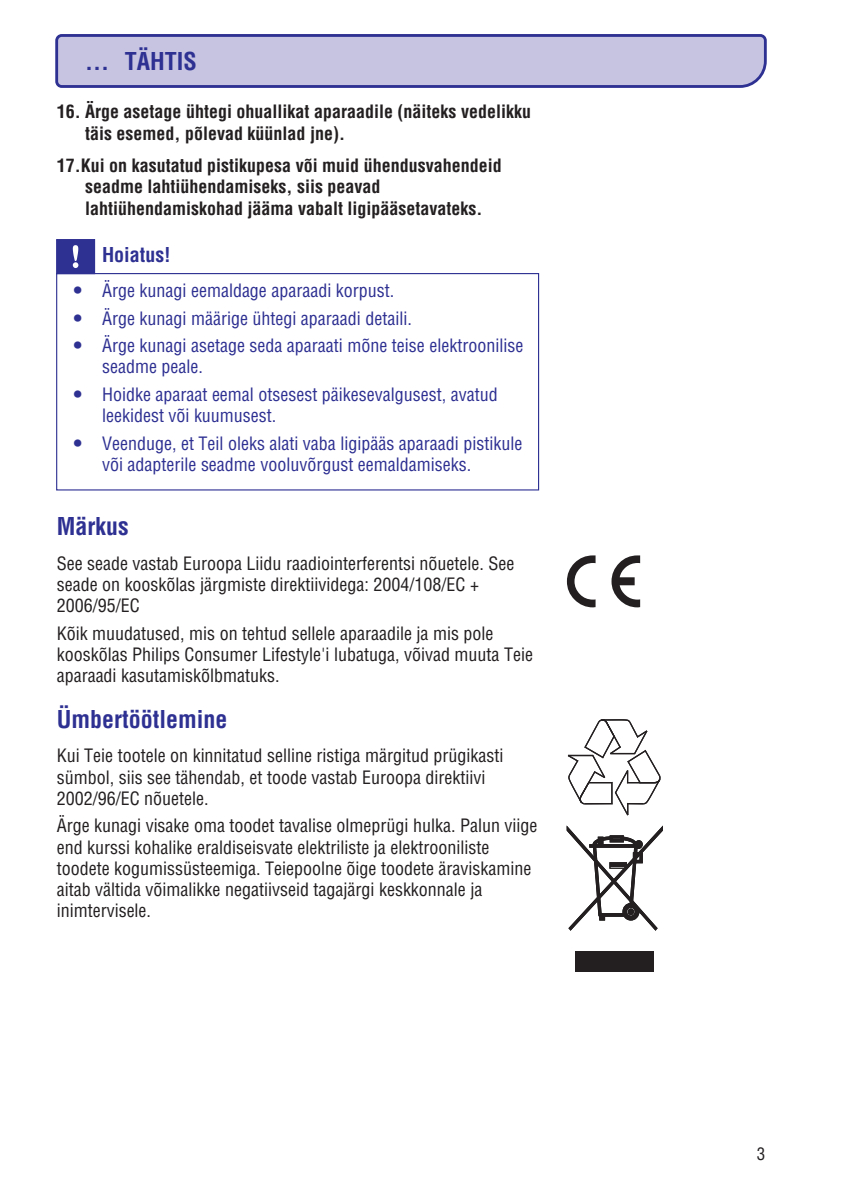
<style>
.page{position:relative;width:842px;height:1192px;background:#fff}
.page>*{position:absolute;margin:0;border:0;box-sizing:border-box;transform-origin:0 0}
.t1{font:700 24px "Rim Helvetica Condensed";color:#2e3092}
.t2{font:700 20px "Rim Helvetica Condensed";color:#2e3092}
.t3{font:18px/21.2px "Rim Helvetica Condensed";color:#231f20}
.t4{font:18px/27.6px "Rim Helvetica Condensed";color:#2e3092}
.t5{font:700 18px/21.6px "Rim Helvetica Condensed";color:#231f20}
.t6{font:17px "Rim Helvetica Condensed";color:#231f20}
</style>
<div class="page">
<svg style="left:55px;top:34px;width:712px;height:54px;background:#b5b3d8"></svg>
<svg style="left:568px;top:719px;width:93px;height:96px"></svg>
<svg style="left:567px;top:826px;width:96px;height:105px"></svg>
<div style="left:575px;top:951px;width:79px;height:21px;background:#231f20"></div>
<svg style="left:567px;top:555px;width:73px;height:52px"></svg>
<div style="left:56px;top:273px;width:483px;height:218px;border:1px solid #2e3092"></div>
<div style="left:56px;top:239px;width:39px;height:35px;background:#2e3092;border:1px solid #2e3092"></div>
<svg style="left:73px;top:245px;width:5px;height:23px"></svg>
<h1 class="t1" style="left:85px;top:50px;width:113px">... TÄHTIS</h1>
<p class="t5" style="left:85px;top:102px;width:447px;text-indent:-28px">16. Ärge asetage ühtegi ohuallikat aparaadile (näiteks vedelikku täis esemed, põlevad küünlad jne).</p>
<p class="t5" style="left:85px;top:156px;width:418px;text-indent:-28px">17.Kui on kasutatud pistikupesa või muid ühendusvahendeid seadme lahtiühendamiseks, siis peavad lahtiühendamiskohad jääma vabalt ligipääsetavateks.</p>
<p class="t2" style="left:102px;top:246px;width:70px">Hoiatus!</p>
<p class="t4" style="left:102px;top:278px;width:423px">Ärge kunagi eemaldage aparaadi korpust.<br>Ärge kunagi määrige ühtegi aparaadi detaili.<br>Ärge kunagi asetage seda aparaati mõne teise elektroonilise</p>
<p class="t4" style="left:102px;top:354px;width:397px">seadme peale.<br>Hoidke aparaat eemal otsesest päikesevalgusest, avatud</p>
<p class="t4" style="left:102px;top:403px;width:422px">leekidest või kuumusest.<br>Veenduge, et Teil oleks alati vaba ligipääs aparaadi pistikule</p>
<p class="t4" style="left:102px;top:452px;width:371px">või adapterile seadme vooluvõrgust eemaldamiseks.</p>
<h1 class="t1" style="left:57px;top:516px;width:73px">Märkus</h1>
<p class="t3" style="left:57px;top:554px;width:459px">See seade vastab Euroopa Liidu raadiointerferentsi nõuetele. See seade on kooskõlas järgmiste direktiividega: 2004/108/EC +<br>2006/95/EC</p>
<p class="t3" style="left:57px;top:624px;width:478px">Kõik muudatused, mis on tehtud sellele aparaadile ja mis pole kooskõlas Philips Consumer Lifestyle'i lubatuga, võivad muuta Teie aparaadi kasutamiskõlbmatuks.</p>
<h1 class="t1" style="left:57px;top:709px;width:172px">Ümbertöötlemine</h1>
<p class="t3" style="left:57px;top:746px;width:448px">Kui Teie tootele on kinnitatud selline ristiga märgitud prügikasti sümbol, siis see tähendab, et toode vastab Euroopa direktiivi<br>2002/96/EC nõuetele.</p>
<p class="t3" style="left:57px;top:816px;width:482px">Ärge kunagi visake oma toodet tavalise olmeprügi hulka. Palun viige end kurssi kohalike eraldiseisvate elektriliste ja elektrooniliste toodete kogumissüsteemiga. Teiepoolne õige toodete äraviskamine aitab vältida võimalikke negatiivseid tagajärgi keskkonnale ja inimtervisele.</p>
<p class="t6" style="left:757px;top:1147px;width:10px">3</p>
</div>
